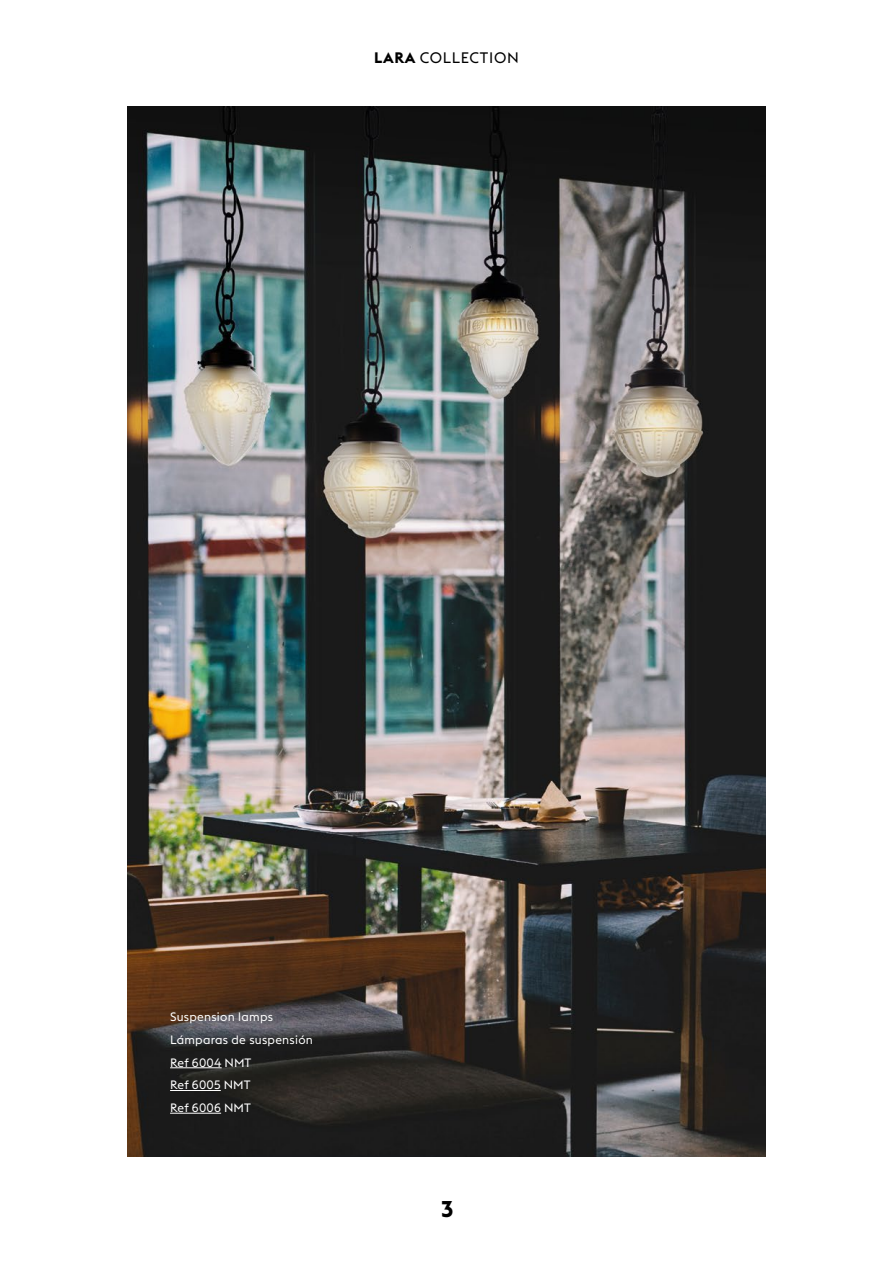
<style>
.page{position:relative;width:893px;height:1263px;background:#fff}
.page>*{position:absolute;margin:0;border:0;box-sizing:border-box;transform-origin:0 0}
.t1{font:700 22.5px "Euclid Triangle";color:#000}
.t2{font:15px "Euclid Triangle";letter-spacing:.05em;color:#000}
.t3{font:12px/22.6px "Euclid Triangle";letter-spacing:.02em;color:#fff}
.s1{font-weight:700}
</style>
<div class="page">
<img style="left:128px;top:106px;width:637px;height:1050px">
<hr style="left:170px;top:1090px;width:51px;height:1px;background:#fff">
<hr style="left:170px;top:1113px;width:51px;height:1px;background:#fff">
<hr style="left:170px;top:1067px;width:52px;height:1px;background:#fff">
<p class="t2" style="left:374px;top:48px;width:146px"><span class="s1">LARA</span> COLLECTION</p>
<p class="t3" style="left:170px;top:1006px;width:104px">Suspension lamps</p>
<p class="t3" style="left:170px;top:1028px;width:144px">Lámparas de suspensión</p>
<p class="t3" style="left:170px;top:1051px;width:83px">Ref 6004 NMT</p>
<p class="t3" style="left:170px;top:1074px;width:82px">Ref 6005 NMT<br>Ref 6006 NMT</p>
<h1 class="t1" style="left:441px;top:1195px;width:14px">3</h1>
</div>
